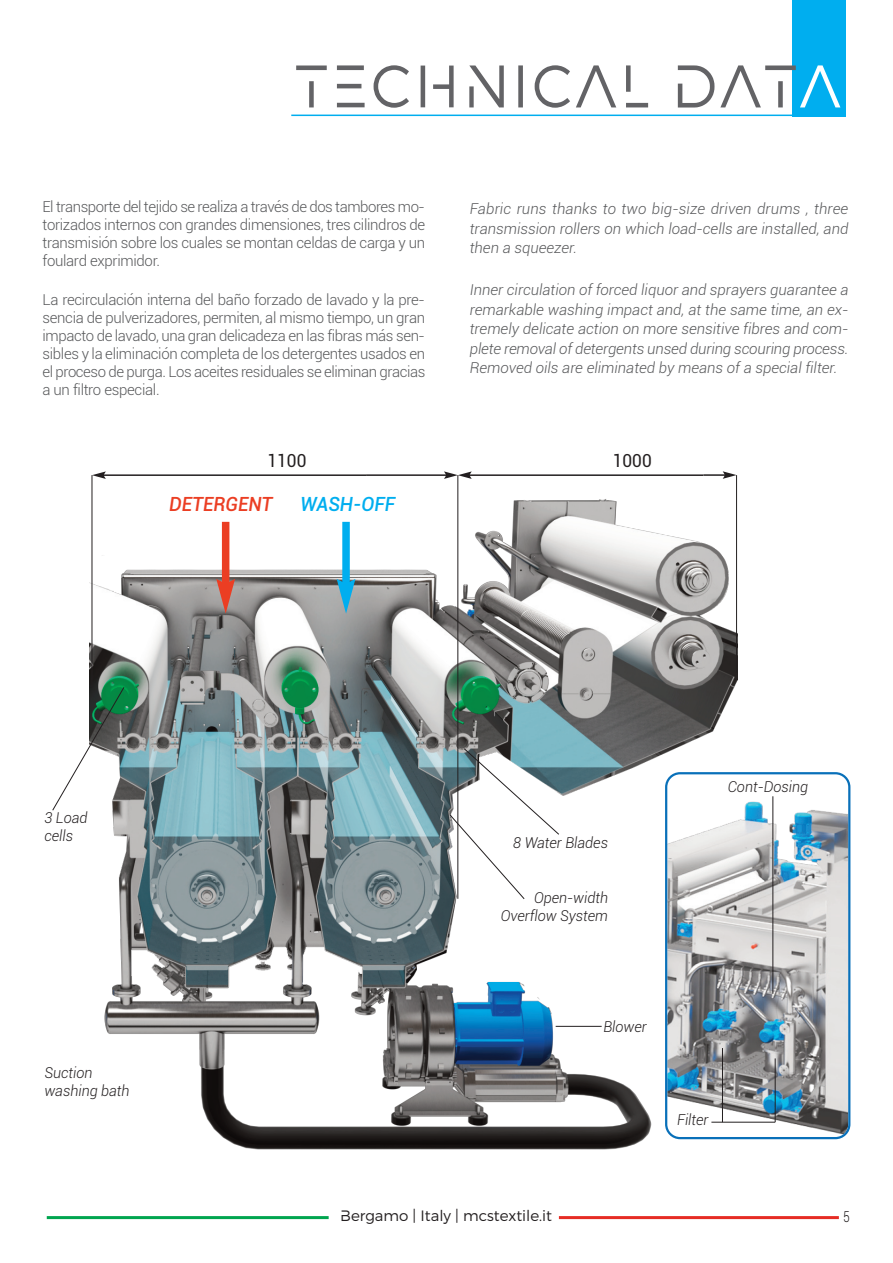
<style>
.page{position:relative;width:893px;height:1263px;background:#fff}
.page>*{position:absolute;margin:0;border:0;box-sizing:border-box;transform-origin:0 0}
.t1{font:60px "Lutech";letter-spacing:.06em;color:#636366;scale:.95 1}
.t2{font:italic 500 19.5px "Roboto";color:#eb3e23;scale:.96 1}
.t3{font:italic 500 19.5px "Roboto";color:#00aeef;scale:.96 1}
.t4{font:18px "Roboto";color:#231f20;scale:.96 1}
.t5{font:300 15px/18px "Roboto";letter-spacing:-.02em;color:#57585a;text-align:justify}
.t6{font:italic 300 15px/19.5px "Roboto";color:#57585a;text-align:justify}
.t7{font:italic 300 15px "Roboto";color:#231f20;scale:.96 1}
.t8{font:15px "Lutech";color:#231f20}
.t9{font:300 15px "Roboto";color:#231f20;scale:.8 1}
.s1{color:#fff}
</style>
<div class="page">
<svg style="left:737px;top:772px;width:113px;height:367px"></svg>
<hr style="left:47px;top:1216px;width:282px;height:3px;background:#00a54f">
<hr style="left:559px;top:1216px;width:280px;height:3px;background:#e62c24">
<hr style="left:291px;top:115px;width:550px;height:1px;background:#00aeef">
<div style="left:792px;top:0;width:53px;height:117px;background:#00aeef"></div>
<img style="left:89px;top:485px;width:648px;height:665px">
<hr style="left:103px;top:474px;width:263px;height:2px;background:#231f20">
<svg style="left:93px;top:471px;width:13px;height:8px"></svg>
<hr style="left:366px;top:474px;width:81px;height:2px;background:#231f20">
<hr style="left:469px;top:474px;width:234px;height:2px;background:#231f20">
<svg style="left:444px;top:471px;width:28px;height:8px"></svg>
<hr style="left:703px;top:474px;width:22px;height:2px;background:#231f20">
<svg style="left:723px;top:471px;width:13px;height:8px"></svg>
<div style="left:222px;top:522px;width:7px;height:63px;background:#eb3e23"></div>
<svg style="left:216px;top:579px;width:19px;height:35px"></svg>
<div style="left:342px;top:522px;width:8px;height:63px;background:#00aeef"></div>
<svg style="left:337px;top:579px;width:18px;height:35px"></svg>
<hr style="left:556px;top:1026px;width:46px;height:1px;background:#231f20">
<svg style="left:449px;top:747px;width:111px;height:153px"></svg>
<svg style="left:52px;top:686px;width:73px;height:125px"></svg>
<hr style="left:458px;top:475px;width:1px;height:424px;background:#231f20">
<hr style="left:736px;top:475px;width:1px;height:197px;background:#231f20">
<hr style="left:92px;top:475px;width:1px;height:212px;background:#231f20">
<hr style="left:722px;top:1048px;width:1px;height:74px;background:#231f20">
<hr style="left:775px;top:1058px;width:1px;height:64px;background:#231f20">
<hr style="left:711px;top:1122px;width:64px;height:1px;background:#231f20">
<hr style="left:772px;top:796px;width:1px;height:198px;background:#231f20">
<p class="t1" style="left:295px;top:47px;width:575px">TECHNICAL DAT<span class="s1">A</span></p>
<p class="t5" style="left:42px;top:198px;width:384px">El transporte del tejido se realiza a través de dos tambores mo&shy;torizados internos con grandes dimensiones, tres cilindros de transmisión sobre los cuales se montan celdas de carga y un foulard exprimidor.</p>
<p class="t5" style="left:42px;top:291px;width:384px">La recirculación interna del baño forzado de lavado y la pre&shy;sencia de pulverizadores, permiten, al mismo tiempo, un gran impacto de lavado, una gran delicadeza en las fibras más sen&shy;sibles y la eliminación completa de los detergentes usados en el proceso de purga. Los aceites residuales se eliminan gracias a un filtro especial.</p>
<p class="t4" style="left:267px;top:450px;width:42px">1100</p>
<p class="t2" style="left:169px;top:493px;width:109px">DETERGENT</p>
<p class="t3" style="left:301px;top:493px;width:100px">WASH-OFF</p>
<p class="t6" style="left:470px;top:199px;width:380px">Fabric runs thanks to two big-size driven drums , three transmission rollers on which load-cells are installed, and then a squeezer.</p>
<p class="t6" style="left:470px;top:281px;width:380px">Inner circulation of forced liquor and sprayers guarantee a remarkable washing impact and, at the same time, an ex&shy;tremely delicate action on more sensitive fibres and com&shy;plete removal of detergents unsed during scouring process.<br>Removed oils are eliminated by means of a special filter.</p>
<p class="t4" style="left:613px;top:450px;width:42px">1000</p>
<p class="t7" style="left:44px;top:809px;width:46px">3 Load</p>
<p class="t7" style="left:44px;top:827px;width:31px">cells</p>
<p class="t7" style="left:44px;top:1064px;width:52px">Suction</p>
<p class="t7" style="left:44px;top:1082px;width:90px">washing bath</p>
<p class="t7" style="left:513px;top:834px;width:100px">8 Water Blades</p>
<p class="t7" style="left:534px;top:889px;width:79px">Open-width</p>
<p class="t7" style="left:501px;top:907px;width:113px">Overflow System</p>
<p class="t7" style="left:728px;top:778px;width:85px">Cont-Dosing</p>
<p class="t7" style="left:603px;top:1017px;width:47px">Blower</p>
<p class="t7" style="left:677px;top:1111px;width:34px">Filter</p>
<p class="t8" style="left:340px;top:1205px;width:213px">Bergamo | Italy | mcstextile.it</p>
<p class="t9" style="left:843px;top:1208px;width:10px">5</p>
</div>
